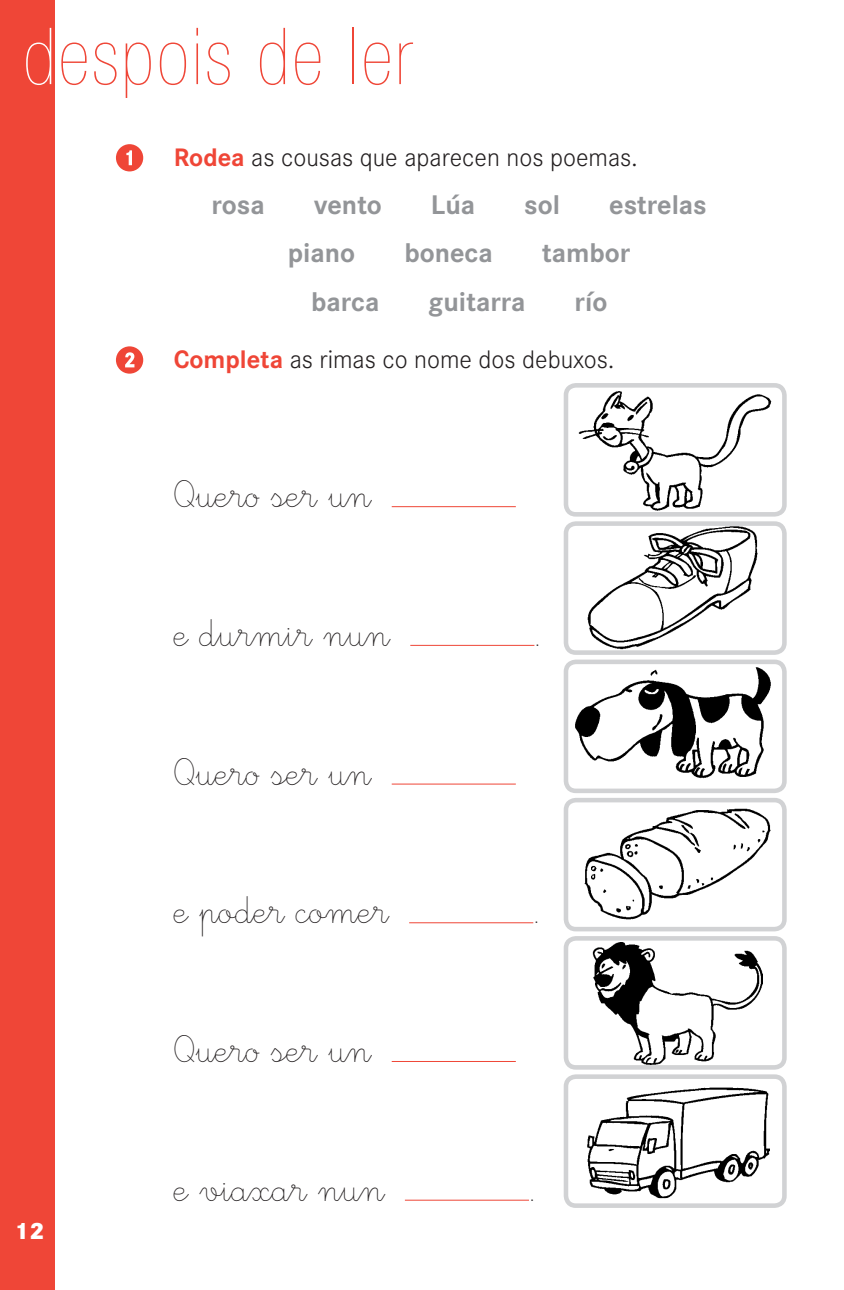
<style>
.page{position:relative;width:844px;height:1290px;background:#fff}
.page>*{position:absolute;margin:0;border:0;box-sizing:border-box;transform-origin:0 0}
.t1{font:900 condensed 78.75px "Helvetica Neue";letter-spacing:.04em;color:#ef4637}
.t2{font:40.25px "Edescolar Fina";letter-spacing:-.005em;color:#231f20}
.t3{font:700 28px "Corporate S";color:#939598}
.t4{font:300 26.25px "Corporate S";color:#231f20}
.t5{font:800 24.5px "Corporate S";color:#fff}
.s1{color:#fff}
.s2{font-weight:700;color:#ef4637}
</style>
<div class="page">
<div style="left:0;top:0;width:55px;height:1290px;background:#ef4637"></div>
<svg style="left:116px;top:144px;width:27px;height:27px"></svg>
<svg style="left:116px;top:346px;width:27px;height:28px"></svg>
<hr style="left:391px;top:506px;width:124px;height:1px;background:#ef4637">
<hr style="left:410px;top:645px;width:124px;height:1px;background:#ef4637">
<hr style="left:391px;top:783px;width:124px;height:1px;background:#ef4637">
<hr style="left:409px;top:922px;width:124px;height:1px;background:#ef4637">
<hr style="left:391px;top:1061px;width:124px;height:1px;background:#ef4637">
<hr style="left:405px;top:1200px;width:124px;height:1px;background:#ef4637">
<img style="left:578px;top:391px;width:194px;height:120px">
<div style="left:563px;top:383px;width:223px;height:134px;border:5px solid #d1d2d4;border-radius:10px"></div>
<img style="left:587px;top:527px;width:171px;height:122px">
<div style="left:563px;top:521px;width:223px;height:134px;border:5px solid #d1d2d4;border-radius:10px"></div>
<img style="left:575px;top:667px;width:196px;height:112px">
<div style="left:563px;top:659px;width:223px;height:134px;border:5px solid #d1d2d4;border-radius:10px"></div>
<img style="left:584px;top:808px;width:187px;height:112px">
<div style="left:563px;top:798px;width:223px;height:133px;border:5px solid #d1d2d4;border-radius:10px"></div>
<img style="left:592px;top:942px;width:170px;height:121px">
<div style="left:563px;top:936px;width:223px;height:133px;border:5px solid #d1d2d4;border-radius:10px"></div>
<img style="left:570px;top:1080px;width:199px;height:118px">
<div style="left:563px;top:1074px;width:223px;height:134px;border:5px solid #d1d2d4;border-radius:10px"></div>
<h1 class="t1" style="left:23px;top:13px;width:391px"><span class="s1">d</span>espois de ler</h1>
<p class="t4" style="left:174px;top:143px;width:465px"><span class="s2">Rodea</span> as cousas que aparecen nos poemas.</p>
<p class="t3" style="left:211px;top:189px;width:55px">rosa</p>
<p class="t3" style="left:314px;top:189px;width:69px">vento</p>
<p class="t3" style="left:431px;top:189px;width:46px">Lúa</p>
<p class="t3" style="left:524px;top:189px;width:37px">sol</p>
<p class="t3" style="left:609px;top:189px;width:99px">estrelas</p>
<p class="t3" style="left:288px;top:237px;width:69px">piano</p>
<p class="t3" style="left:404px;top:237px;width:90px">boneca</p>
<p class="t3" style="left:541px;top:237px;width:90px">tambor</p>
<p class="t3" style="left:311px;top:285px;width:70px">barca</p>
<p class="t3" style="left:428px;top:285px;width:98px">guitarra</p>
<p class="t3" style="left:574px;top:285px;width:34px">río</p>
<p class="t4" style="left:174px;top:345px;width:442px"><span class="s2">Completa</span> as rimas co nome dos debuxos.</p>
<p class="t5" style="left:15px;top:1216px;width:32px">12</p>
<h2 class="t2" style="left:174px;top:473px;width:199px">Querø ser un</h2>
<h2 class="t2" style="left:174px;top:612px;width:218px">e durmir nun</h2>
<h2 class="t2" style="left:174px;top:751px;width:199px">Querø ser un</h2>
<h2 class="t2" style="left:174px;top:889px;width:217px">e poder comer</h2>
<h2 class="t2" style="left:174px;top:1028px;width:199px">Querø ser un</h2>
<h2 class="t2" style="left:174px;top:1167px;width:212px">e viaxar nun</h2>
<h2 class="t2" style="left:534px;top:612px;width:7px">.</h2>
<h2 class="t2" style="left:533px;top:889px;width:7px">.</h2>
<h2 class="t2" style="left:529px;top:1167px;width:7px">.</h2>
</div>
